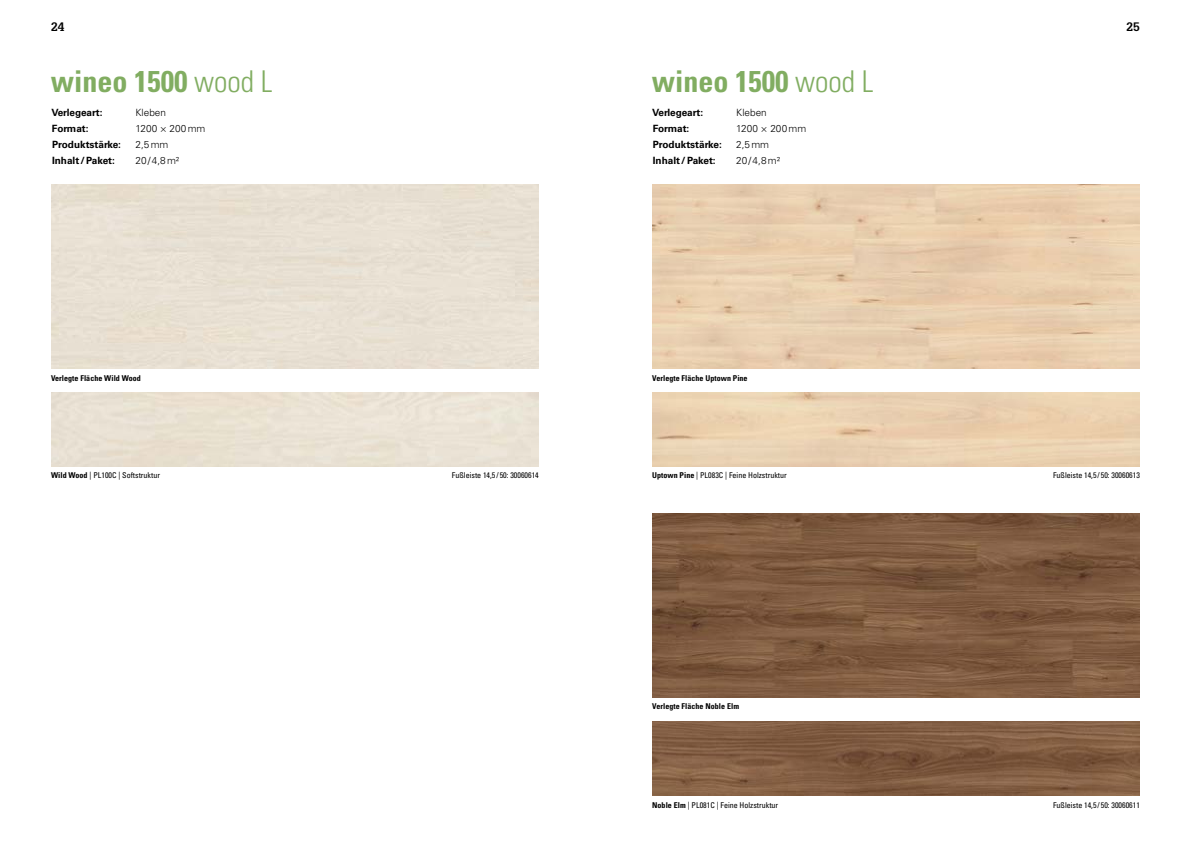
<style>
.page{position:relative;width:1191px;height:842px;background:#fff}
.page>*{position:absolute;margin:0;border:0;box-sizing:border-box;transform-origin:0 0}
.t1{font:30px "Univers LTCYR 67 Bold Cond";color:#81ad61}
.t2{font:700 12px "Glypha LT Pro";color:#000}
.t3{font:700 10px "Univers LTCYR 65";color:#000}
.t4{font:300 10px "Univers LTCYR 45";color:#000}
.t5{font:condensed 8px "Univers LTCYR 57";color:#000}
.t6{font:8px "Univers LTCYR 67 Bold Cond";letter-spacing:.005em;color:#000}
.s1{font-family:"Univers LTCYR 47 Light Cond"}
.s2{font-family:"Univers LTCYR 67 Bold Cond";font-stretch:normal}
</style>
<div class="page">
<img style="left:652px;top:184px;width:488px;height:185px">
<img style="left:652px;top:513px;width:488px;height:184px">
<img style="left:652px;top:722px;width:488px;height:74px">
<h2 class="t2" style="left:51px;top:19px;width:15px">24</h2>
<h1 class="t1" style="left:51px;top:63px;width:223px">wineo 1500 <span class="s1">wood L</span></h1>
<h1 class="t1" style="left:652px;top:63px;width:223px">wineo 1500 <span class="s1">wood L</span></h1>
<p class="t3" style="left:51px;top:105px;width:53px">Verlegeart:</p>
<p class="t4" style="left:135px;top:106px;width:32px">Kleben</p>
<p class="t3" style="left:52px;top:121px;width:38px">Format:</p>
<p class="t4" style="left:135px;top:122px;width:72px">1200 × 200mm</p>
<p class="t3" style="left:52px;top:137px;width:71px">Produktstärke:</p>
<p class="t4" style="left:135px;top:138px;width:34px">2,5mm</p>
<p class="t3" style="left:52px;top:153px;width:64px">Inhalt /Paket:</p>
<p class="t4" style="left:135px;top:154px;width:46px">20/4,8m²</p>
<p class="t3" style="left:652px;top:105px;width:53px">Verlegeart:</p>
<p class="t4" style="left:736px;top:106px;width:32px">Kleben</p>
<p class="t3" style="left:652px;top:121px;width:38px">Format:</p>
<p class="t4" style="left:736px;top:122px;width:72px">1200 × 200mm</p>
<p class="t3" style="left:653px;top:137px;width:71px">Produktstärke:</p>
<p class="t4" style="left:736px;top:138px;width:34px">2,5mm</p>
<p class="t3" style="left:653px;top:153px;width:64px">Inhalt /Paket:</p>
<p class="t4" style="left:736px;top:154px;width:46px">20/4,8m²</p>
<p class="t6" style="left:51px;top:373px;width:91px">Verlegte Fläche Wild Wood</p>
<p class="t6" style="left:652px;top:373px;width:97px">Verlegte Fläche Uptown Pine</p>
<h2 class="t2" style="left:1126px;top:19px;width:15px">25</h2>
<p class="t5" style="left:51px;top:470px;width:110px"><span class="s2">Wild Wood</span> | PL100C | Softstruktur</p>
<p class="t5" style="left:452px;top:470px;width:88px">Fußleiste 14,5 / 50: 30060614</p>
<p class="t5" style="left:652px;top:470px;width:136px"><span class="s2">Uptown Pine</span> | PL083C | Feine Holzstruktur</p>
<p class="t5" style="left:1053px;top:470px;width:88px">Fußleiste 14,5 / 50: 30060613</p>
<p class="t6" style="left:652px;top:702px;width:88px">Verlegte Fläche Noble Elm</p>
<p class="t5" style="left:652px;top:800px;width:128px"><span class="s2">Noble Elm</span> | PL081C | Feine Holzstruktur</p>
<p class="t5" style="left:1053px;top:800px;width:88px">Fußleiste 14,5 / 50: 30060611</p>
</div>
